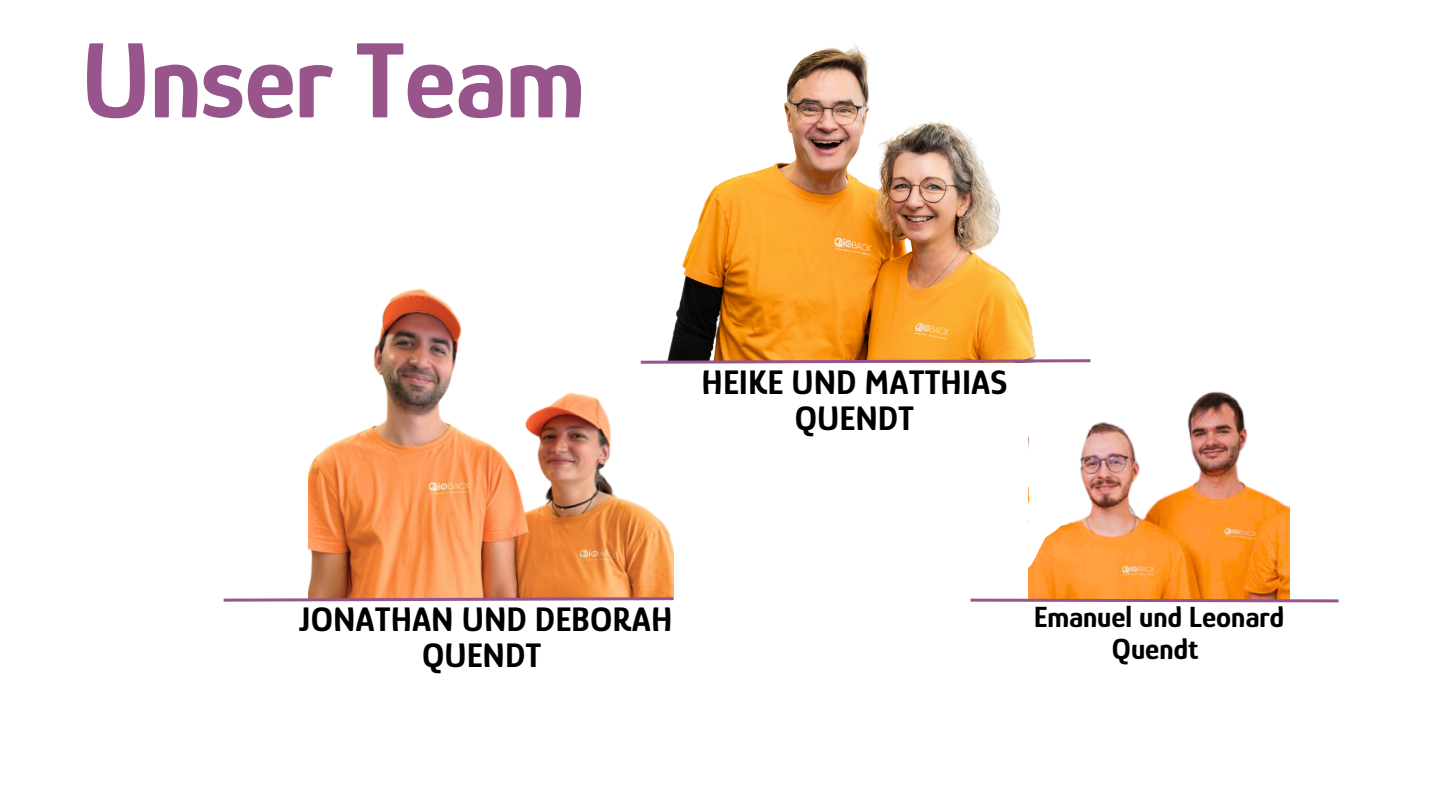
<style>
.page{position:relative;width:1440px;height:810px;background:#fff}
.page>*{position:absolute;margin:0;border:0;box-sizing:border-box;transform-origin:0 0}
.t1{font:700 110px "Glory";letter-spacing:-.01em;color:#97558c}
.t2{font:700 35px/36px "Glory";color:#000;text-align:center}
.t3{font:700 30px/31.5px "Glory";color:#000;text-align:center}
</style>
<div class="page">
<img style="left:673px;top:44px;width:363px;height:314px">
<img style="left:308px;top:288px;width:365px;height:308px">
<img style="left:1029px;top:391px;width:260px;height:206px">
<svg style="left:1028px;top:478px;width:44px;height:85px"></svg>
<svg style="left:638px;top:358px;width:453px;height:7px"></svg>
<svg style="left:223px;top:596px;width:451px;height:6px"></svg>
<svg style="left:970px;top:597px;width:369px;height:6px"></svg>
<h1 class="t1" style="left:81px;top:18px;width:505px">Unser Team</h1>
<p class="t2" style="left:702px;top:364px;width:307px">HEIKE UND MATTHIAS<br>QUENDT</p>
<p class="t2" style="left:299px;top:601px;width:375px">JONATHAN UND DEBORAH<br>QUENDT</p>
<p class="t3" style="left:1034px;top:601px;width:252px">Emanuel und Leonard<br>Quendt</p>
</div>
